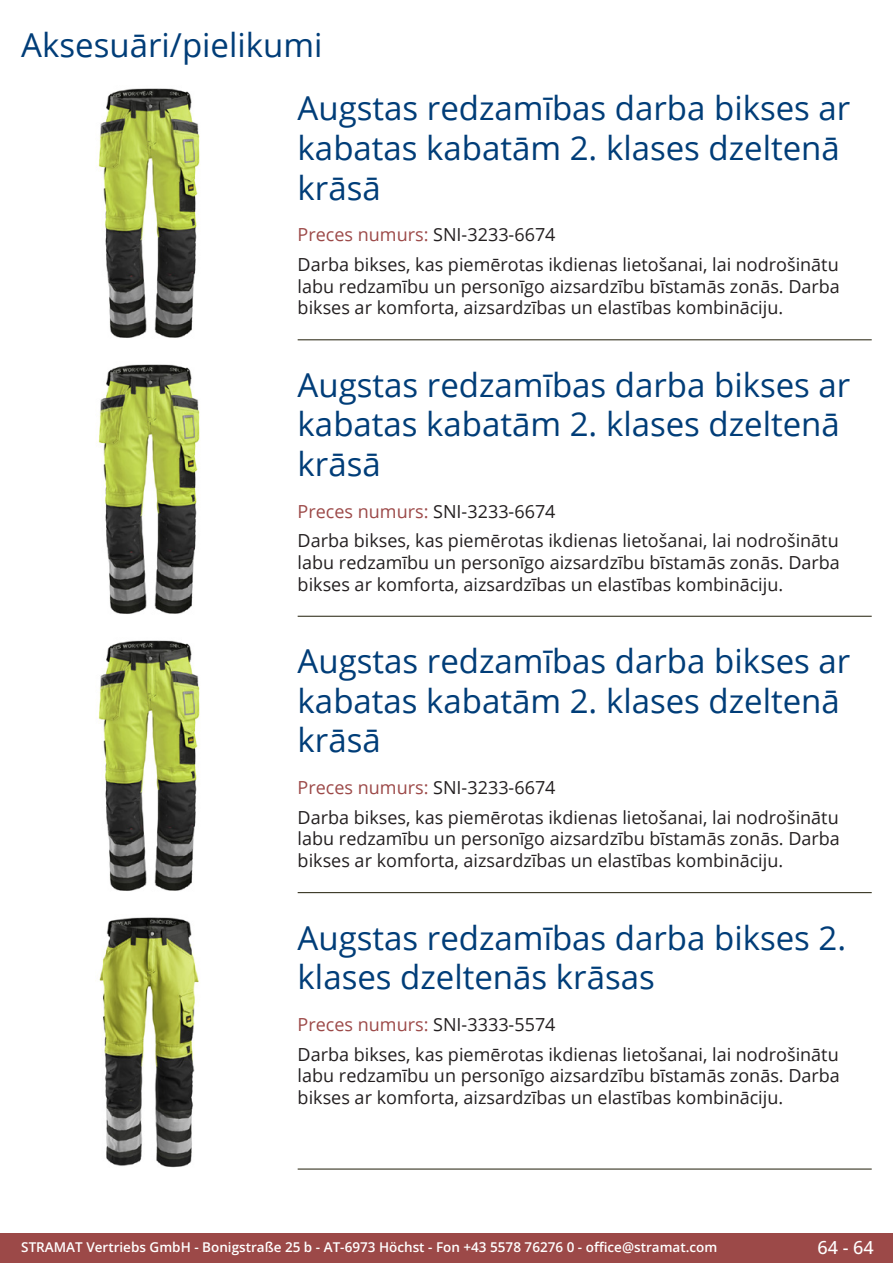
<style>
.page{position:relative;width:893px;height:1263px;background:#fff}
.page>*{position:absolute;margin:0;border:0;box-sizing:border-box;transform-origin:0 0}
.Produkttitel{font:33px/39.6px "Open Sans";color:#003d78}
.RastTitel{font:33px "Open Sans";color:#003d78}
.Beschreibung_Text{font:18px/21.6px "Open Sans";color:#231f20;text-align:justify}
.TechDaten_Überschrif{font:18px "Open Sans";color:#9c4948}
.t1{font:500 18px "Open Sans";color:#fff}
.t2{font:600 13.5px "Open Sans";color:#fff}
.s1{color:#231f20}
</style>
<div class="page">
<div style="left:0;top:1233px;width:893px;height:30px;background:#9c4948"></div>
<hr style="left:298px;top:340px;width:574px;height:1px;background:#201d08">
<hr style="left:298px;top:616px;width:574px;height:1px;background:#201d08">
<hr style="left:298px;top:892px;width:574px;height:1px;background:#201d08">
<hr style="left:298px;top:1169px;width:574px;height:1px;background:#201d08">
<img style="left:98px;top:88px;width:102px;height:250px">
<img style="left:98px;top:364px;width:102px;height:250px">
<img style="left:98px;top:640px;width:102px;height:251px">
<img style="left:99px;top:917px;width:100px;height:251px">
<p class="RastTitel" style="left:21px;top:22px;width:303px">Aksesuāri/pielikumi</p>
<p class="Produkttitel" style="left:298px;top:88px;width:554px">Augstas redzamības darba bikses ar kabatas kabatām 2. klases dzeltenā krāsā</p>
<p class="TechDaten_Überschrif" style="left:298px;top:222px;width:259px">Preces numurs: <span class="s1">SNI-3233-6674</span></p>
<p class="Beschreibung_Text" style="left:298px;top:253px;width:544px">Darba bikses, kas piemērotas ikdienas lietošanai, lai nodrošinātu labu redzamību un personīgo aizsardzību bīstamās zonās. Darba bikses ar komforta, aizsardzības un elastības kombināciju.</p>
<p class="Produkttitel" style="left:298px;top:364px;width:554px">Augstas redzamības darba bikses ar kabatas kabatām 2. klases dzeltenā krāsā</p>
<p class="TechDaten_Überschrif" style="left:298px;top:499px;width:259px">Preces numurs: <span class="s1">SNI-3233-6674</span></p>
<p class="Beschreibung_Text" style="left:298px;top:530px;width:544px">Darba bikses, kas piemērotas ikdienas lietošanai, lai nodrošinātu labu redzamību un personīgo aizsardzību bīstamās zonās. Darba bikses ar komforta, aizsardzības un elastības kombināciju.</p>
<p class="Produkttitel" style="left:298px;top:640px;width:554px">Augstas redzamības darba bikses ar kabatas kabatām 2. klases dzeltenā krāsā</p>
<p class="TechDaten_Überschrif" style="left:298px;top:775px;width:259px">Preces numurs: <span class="s1">SNI-3233-6674</span></p>
<p class="Beschreibung_Text" style="left:298px;top:806px;width:544px">Darba bikses, kas piemērotas ikdienas lietošanai, lai nodrošinātu labu redzamību un personīgo aizsardzību bīstamās zonās. Darba bikses ar komforta, aizsardzības un elastības kombināciju.</p>
<p class="Produkttitel" style="left:298px;top:917px;width:550px">Augstas redzamības darba bikses 2. klases dzeltenās krāsas</p>
<p class="TechDaten_Überschrif" style="left:298px;top:1012px;width:259px">Preces numurs: <span class="s1">SNI-3333-5574</span></p>
<p class="Beschreibung_Text" style="left:298px;top:1043px;width:544px">Darba bikses, kas piemērotas ikdienas lietošanai, lai nodrošinātu labu redzamību un personīgo aizsardzību bīstamās zonās. Darba bikses ar komforta, aizsardzības un elastības kombināciju.</p>
<p class="t2" style="left:21px;top:1238px;width:698px">STRAMAT Vertriebs GmbH - Bonigstraße 25 b - AT-6973 Höchst - Fon +43 5578 76276 0 - office@stramat.com</p>
<p class="t1" style="left:817px;top:1234px;width:58px">64 - 64</p>
</div>
